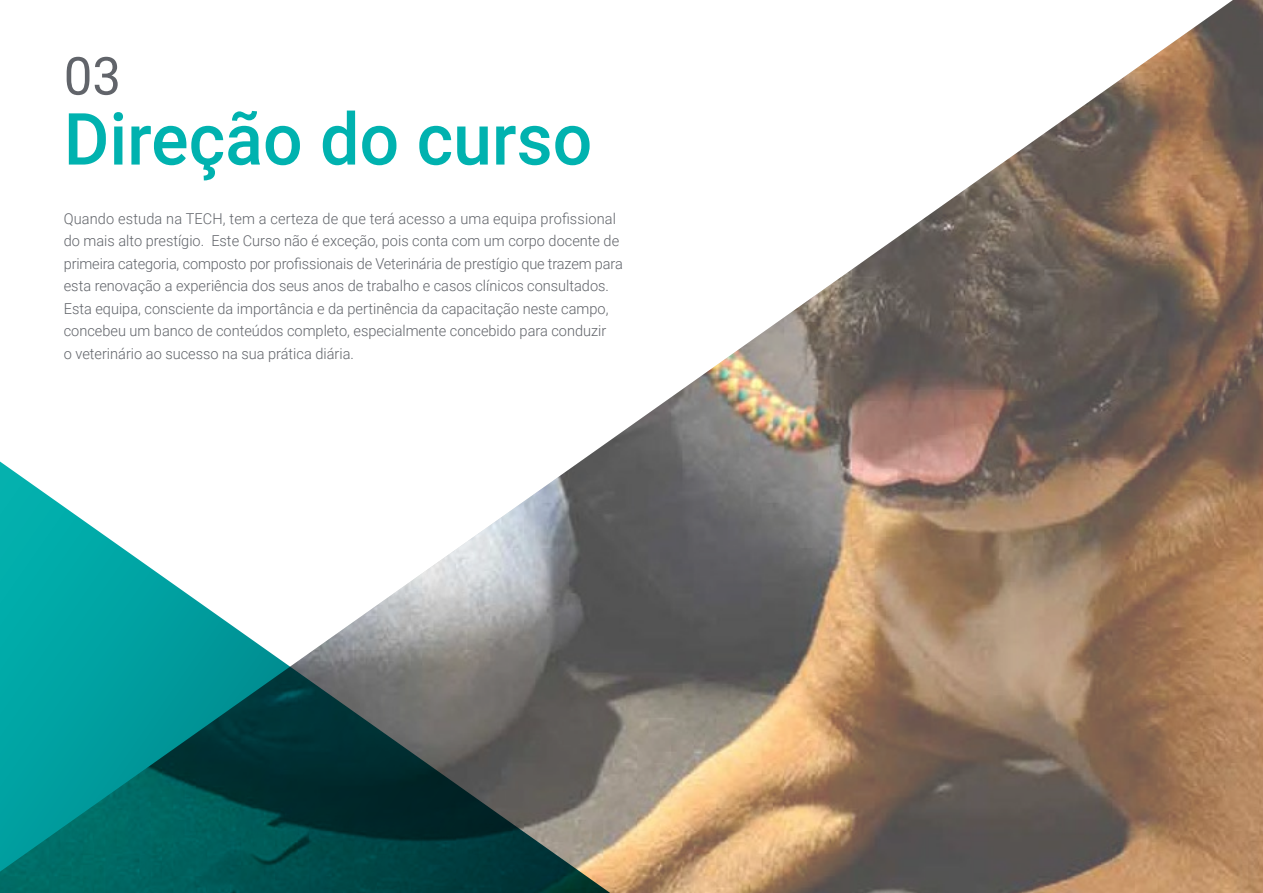
<style>
.page{position:relative;width:1263px;height:893px;background:#fff}
.page>*{position:absolute;margin:0;border:0;box-sizing:border-box;transform-origin:0 0}
.t1{font:500 72px "Roboto";color:#00b2af}
.t2{font:52.5px "Roboto";color:#61646a}
.t3{font:300 15px/22.5px "Roboto";color:#61646a}
</style>
<div class="page">
<img style="left:602px;top:0;width:661px;height:893px">
<svg style="left:0;top:446px;width:640px;height:447px"></svg>
<h2 class="t2" style="left:64px;top:39px;width:59px">03</h2>
<h1 class="t1" style="left:64px;top:89px;width:530px">Direção do curso</h1>
<p class="t3" style="left:64px;top:207px;width:560px">Quando estuda na TECH, tem a certeza de que terá acesso a uma equipa profissional do mais alto prestígio. Este Curso não é exceção, pois conta com um corpo docente de primeira categoria, composto por profissionais de Veterinária de prestígio que trazem para esta renovação a experiência dos seus anos de trabalho e casos clínicos consultados.<br>Esta equipa, consciente da importância e da pertinência da capacitação neste campo, concebeu um banco de conteúdos completo, especialmente concebido para conduzir<br>o veterinário ao sucesso na sua prática diária.</p>
</div>
